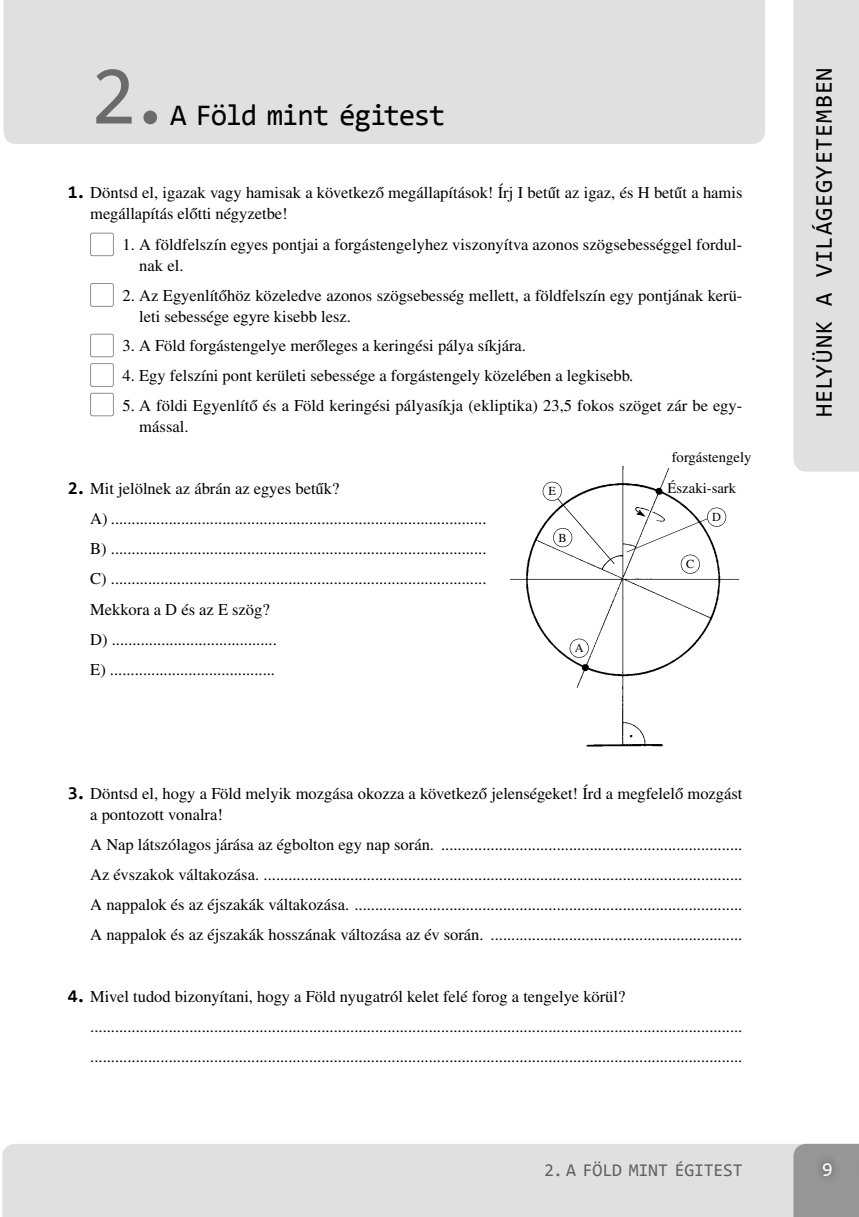
<style>
.page{position:relative;width:859px;height:1217px;background:#fff}
.page>*{position:absolute;margin:0;border:0;box-sizing:border-box;transform-origin:0 0}
.t1{font:84px "Consolas";color:#6b6b6b}
.t2{font:30px "Consolas";letter-spacing:-.045em;color:#000}
.t3{font:24px "Consolas";letter-spacing:.035em;color:#000}
.t4{font:19.5px "Consolas";color:#fff}
.t5{font:18px "Consolas";letter-spacing:-.015em;color:#616161}
.t6{font:16.5px/30px "Times H";color:#000}
.t7{font:14.7px/30.6px "Times H";color:#000}
.t8{font:12.3px "Times H";color:#000}
.s1{font-family:"Consolas";font-weight:700;font-size:18px}
</style>
<div class="page">
<div style="left:2px;top:1144px;width:791px;height:72px;background:#e0e0e0"></div>
<div style="left:793px;top:0;width:66px;height:471px;background:#e0e0e0"></div>
<svg style="left:793px;top:1143px;width:66px;height:73px;background:#9a9a9a"></svg>
<img style="left:813px;top:1153px;width:46px;height:52px">
<div style="left:3px;top:0;width:762px;height:144px;background:#e0e0e0"></div>
<svg style="left:90px;top:233px;width:24px;height:23px"></svg>
<svg style="left:90px;top:283px;width:24px;height:23px"></svg>
<svg style="left:90px;top:334px;width:24px;height:23px"></svg>
<svg style="left:90px;top:363px;width:24px;height:23px"></svg>
<svg style="left:90px;top:393px;width:24px;height:23px"></svg>
<img style="left:510px;top:465px;width:230px;height:282px">
<svg style="left:680px;top:554px;width:20px;height:19px"></svg>
<svg style="left:569px;top:638px;width:19px;height:19px"></svg>
<svg style="left:626px;top:518px;width:81px;height:34px"></svg>
<svg style="left:707px;top:507px;width:19px;height:19px"></svg>
<svg style="left:542px;top:481px;width:72px;height:83px"></svg>
<h1 class="t1" style="left:90px;top:61px;width:85px">2.</h1>
<h2 class="t2" style="left:170px;top:102px;width:277px">A Föld mint égitest</h2>
<p class="t6" style="left:68px;top:179px;width:676px"><span class="s1">1.</span> Döntsd el, igazak vagy hamisak a következő megállapítások! Írj I betűt az igaz, és H betűt a hamis</p>
<p class="t6" style="left:90px;top:200px;width:199px">megállapítás előtti négyzetbe!</p>
<p class="t6" style="left:139px;top:236px;width:604px;line-height:21px;text-indent:-17px">1. A földfelszín egyes pontjai a forgástengelyhez viszonyítva azonos szögsebességgel fordul&shy;nak el.</p>
<p class="t6" style="left:139px;top:286px;width:604px;line-height:21px;text-indent:-17px">2. Az Egyenlítőhöz közeledve azonos szögsebesség mellett, a földfelszín egy pontjának kerü&shy;leti sebessége egyre kisebb lesz.</p>
<p class="t6" style="left:123px;top:332px;width:405px">3. A Föld forgástengelye merőleges a keringési pálya síkjára.</p>
<p class="t6" style="left:123px;top:362px;width:512px">4. Egy felszíni pont kerületi sebessége a forgástengely közelében a legkisebb.</p>
<p class="t6" style="left:139px;top:396px;width:604px;line-height:21px;text-indent:-17px">5. A földi Egyenlítő és a Föld keringési pályasíkja (ekliptika) 23,5 fokos szöget zár be egy&shy;mással.</p>
<p class="t6" style="left:90px;top:475px;width:397px;text-indent:-23px"><span class="s1">2.</span> Mit jelölnek az ábrán az egyes betűk?<br>A) ...........................................................................................<br>B) ...........................................................................................<br>C) ...........................................................................................</p>
<p class="t6" style="left:90px;top:596px;width:188px">Mekkora a D és az E szög?<br>D) ........................................<br>E) ........................................</p>
<p class="t8" style="left:548px;top:487px;width:9px">E</p>
<p class="t8" style="left:558px;top:533px;width:10px">B</p>
<p class="t8" style="left:574px;top:644px;width:10px">A</p>
<p class="t7" style="left:667px;top:443px;width:85px">forgástengely<br>Északi-sark</p>
<p class="t8" style="left:712px;top:513px;width:10px">D</p>
<p class="t8" style="left:686px;top:560px;width:10px">C</p>
<p class="t6" style="left:68px;top:779px;width:676px"><span class="s1">3.</span> Döntsd el, hogy a Föld melyik mozgása okozza a következő jelenségeket! Írd a megfelelő mozgást</p>
<p class="t6" style="left:90px;top:800px;width:653px">a pontozott vonalra!<br>A Nap látszólagos járása az égbolton egy nap során. .........................................................................<br>Az évszakok váltakozása. ....................................................................................................................<br>A nappalok és az éjszakák váltakozása. ..............................................................................................<br>A nappalok és az éjszakák hosszának változása az év során. .............................................................</p>
<p class="t6" style="left:68px;top:982px;width:559px"><span class="s1">4.</span> Mivel tudod bizonyítani, hogy a Föld nyugatról kelet felé forog a tengelye körül?</p>
<p class="t6" style="left:90px;top:1012px;width:653px">.............................................................................................................................................................. ..............................................................................................................................................................</p>
<h3 class="t3" style="left:814px;top:417px;width:351px;rotate:-90deg">HELYÜNK A VILÁGEGYETEMBEN</h3>
<p class="t5" style="left:544px;top:1162px;width:200px">2. A FÖLD MINT ÉGITEST</p>
<p class="t4" style="left:822px;top:1160px;width:12px">9</p>
</div>
